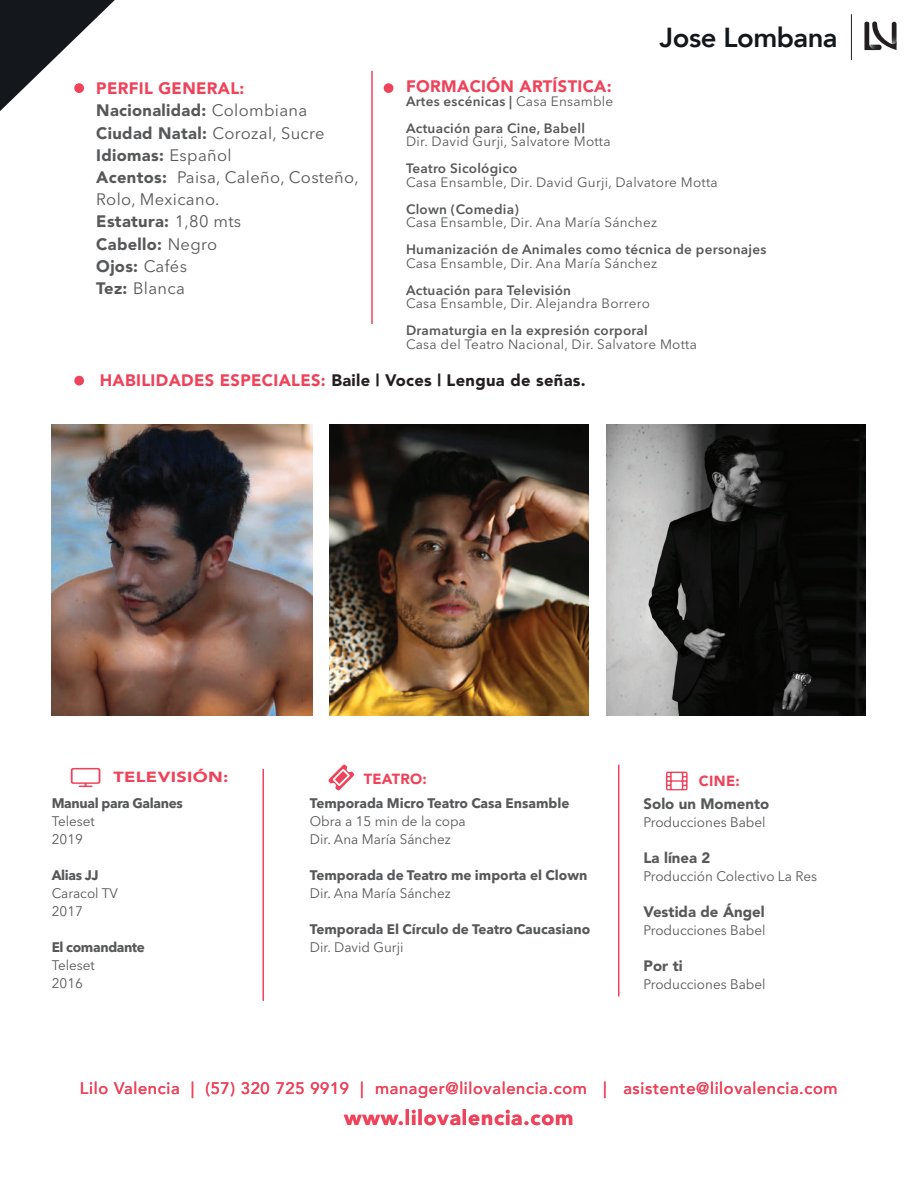
<style>
.page{position:relative;width:918px;height:1188px;background:#fff}
.page>*{position:absolute;margin:0;border:0;box-sizing:border-box;transform-origin:0 0}
.t1{font:800 27.45px "Avenir";letter-spacing:-.02em;color:#14171b}
.t2{font:900 21px "Avenir LT Std";letter-spacing:.04em;color:#ee435a}
.t3{font:500 16.5px "Avenir";letter-spacing:.04em;color:#ee435a}
.t4{font:16.5px/22.2px "Avenir Next LT Pro";letter-spacing:.02em;color:#57585a}
.t5{font:900 16.5px/22.2px "Avenir";letter-spacing:.02em;color:#57585a}
.t6{font:900 16.5px "Avenir";letter-spacing:.02em;color:#231f20}
.t7{font:900 16.5px/22.2px "Avenir";letter-spacing:.02em;color:#ee435a}
.t8{font:900 16.5px "Avenir LT Std";letter-spacing:.02em;color:#ee435a}
.t9{font:900 15px "Avenir";color:#57585a}
.t10{font:900 14.55px "Avenir";letter-spacing:.02em;color:#ee435a}
.t11{font:900 14.55px "Avenir";letter-spacing:.02em;color:#ee435a;scale:1.24 1}
.t12{font:13.8px/18px "Avenir Next LT Pro";color:#57585a}
.t13{font:700 13.8px "Avenir Next LT Pro";color:#57585a}
.t14{font:700 13.8px "Avenir Next LT Pro";letter-spacing:-.025em;color:#57585a}
.t15{font:13.5px "Avenir Next LT Pro";letter-spacing:.02em;color:#57585a}
.t16{font:600 13.5px/27px "Avenir Next LT Pro";letter-spacing:.02em;color:#57585a}
.s1{color:#57585a}
.s2{font-family:"Avenir Next LT Pro";font-weight:400;color:#57585a}
.s3{font-family:"Avenir";font-weight:900}
.s4{font-family:"Avenir Next LT Pro";font-weight:400}
.s5{font-weight:400}
.s6{color:#ee435a}
</style>
<div class="page">
<svg style="left:0;top:0;width:115px;height:111px"></svg>
<hr style="left:371px;top:71px;width:2px;height:253px;background:#ee435a">
<div style="left:74px;top:83px;width:10px;height:10px;background:#ee435a;border-radius:50%"></div>
<div style="left:384px;top:83px;width:9px;height:10px;background:#ee435a;border-radius:50%"></div>
<hr style="left:262px;top:769px;width:2px;height:232px;background:#ee435a">
<svg style="left:71px;top:768px;width:29px;height:19px"></svg>
<hr style="left:618px;top:765px;width:1px;height:232px;background:#ee435a">
<svg style="left:666px;top:772px;width:22px;height:18px"></svg>
<svg style="left:328px;top:764px;width:27px;height:27px"></svg>
<svg style="left:335px;top:771px;width:13px;height:13px"></svg>
<img style="left:52px;top:424px;width:260px;height:291px">
<img style="left:329px;top:424px;width:260px;height:291px">
<img style="left:606px;top:424px;width:259px;height:291px">
<div style="left:74px;top:376px;width:10px;height:10px;background:#ee435a;border-radius:50%"></div>
<svg style="left:864px;top:21px;width:33px;height:29px"></svg>
<hr style="left:851px;top:14px;width:1px;height:46px;background:#231f20">
<p class="t7" style="left:96px;top:77px;width:212px">PERFIL GENERAL:<br><span class="s1">Nacionalidad:</span> <span class="s2">Colombiana</span></p>
<p class="t4" style="left:96px;top:122px;width:230px"><span class="s3">Ciudad Natal:</span> Corozal, Sucre</p>
<p class="t5" style="left:96px;top:144px;width:137px">Idiomas: <span class="s4">Español</span></p>
<p class="t4" style="left:96px;top:166px;width:264px"><span class="s3">Acentos:</span> Paisa, Caleño, Costeño,<br>Rolo, Mexicano.</p>
<p class="t5" style="left:96px;top:210px;width:147px">Estatura: <span class="s4">1,80 mts<br></span>Cabello: <span class="s4">Negro<br></span>Ojos: <span class="s4">Cafés</span></p>
<p class="t4" style="left:96px;top:277px;width:90px"><span class="s3">Tez:</span> Blanca</p>
<h1 class="t1" style="left:660px;top:16px;width:180px">Jose Lombana</h1>
<p class="t8" style="left:406px;top:77px;width:207px">FORMACIÓN ARTÍSTICA:</p>
<p class="t16" style="left:406px;top:87px;width:209px">Artes escénicas | <span class="s5">Casa Ensamble<br></span>Actuación para Cine, Babell</p>
<p class="t15" style="left:406px;top:134px;width:206px">Dir. David Gurji, Salvatore Motta</p>
<p class="t16" style="left:406px;top:155px;width:113px">Teatro Sicológico</p>
<p class="t15" style="left:406px;top:174px;width:313px">Casa Ensamble, Dir. David Gurji, Dalvatore Motta</p>
<p class="t16" style="left:406px;top:195px;width:114px">Clown (Comedia)</p>
<p class="t15" style="left:406px;top:215px;width:253px">Casa Ensamble, Dir. Ana María Sánchez</p>
<p class="t16" style="left:406px;top:236px;width:362px">Humanización de Animales como técnica de personajes</p>
<p class="t15" style="left:406px;top:255px;width:253px">Casa Ensamble, Dir. Ana María Sánchez</p>
<p class="t16" style="left:406px;top:276px;width:167px">Actuación para Televisión</p>
<p class="t15" style="left:406px;top:296px;width:245px">Casa Ensamble, Dir. Alejandra Borrero</p>
<p class="t16" style="left:406px;top:317px;width:243px">Dramaturgia en la expresión corporal</p>
<p class="t15" style="left:406px;top:336px;width:292px">Casa del Teatro Nacional, Dir. Salvatore Motta</p>
<p class="t6" style="left:100px;top:370px;width:487px"><span class="s6">HABILIDADES ESPECIALES:</span> Baile | Voces | Lengua de señas.</p>
<p class="t11" style="left:113px;top:768px;width:94px">TELEVISIÓN:</p>
<p class="t14" style="left:52px;top:795px;width:133px">Manual para Galanes</p>
<p class="t12" style="left:52px;top:812px;width:45px">Teleset<br>2019</p>
<p class="t13" style="left:52px;top:867px;width:49px">Alias JJ</p>
<p class="t12" style="left:52px;top:884px;width:68px">Caracol TV<br>2017</p>
<p class="t14" style="left:52px;top:939px;width:95px">El comandante</p>
<p class="t12" style="left:52px;top:956px;width:45px">Teleset<br>2016</p>
<p class="t10" style="left:364px;top:770px;width:65px">TEATRO:</p>
<p class="t10" style="left:699px;top:772px;width:42px">CINE:</p>
<p class="t13" style="left:310px;top:795px;width:261px">Temporada Micro Teatro Casa Ensamble</p>
<p class="t12" style="left:310px;top:812px;width:157px">Obra a 15 min de la copa<br>Dir. Ana María Sánchez</p>
<p class="t13" style="left:310px;top:867px;width:279px">Temporada de Teatro me importa el Clown</p>
<p class="t12" style="left:310px;top:884px;width:142px">Dir. Ana María Sánchez</p>
<p class="t13" style="left:310px;top:921px;width:282px">Temporada El Círculo de Teatro Caucasiano</p>
<p class="t12" style="left:310px;top:938px;width:95px">Dir. David Gurji</p>
<p class="t9" style="left:644px;top:795px;width:127px">Solo un Momento</p>
<p class="t12" style="left:644px;top:813px;width:124px">Producciones Babel</p>
<p class="t9" style="left:644px;top:849px;width:68px">La línea 2</p>
<p class="t12" style="left:644px;top:867px;width:175px">Producción Colectivo La Res</p>
<p class="t9" style="left:644px;top:903px;width:123px">Vestida de Ángel</p>
<p class="t12" style="left:644px;top:921px;width:124px">Producciones Babel</p>
<p class="t9" style="left:644px;top:957px;width:41px">Por ti</p>
<p class="t12" style="left:644px;top:975px;width:124px">Producciones Babel</p>
<p class="t3" style="left:80px;top:1076px;width:759px">Lilo Valencia | (57) 320 725 9919 | manager@lilovalencia.com | asistente@lilovalencia.com</p>
<h2 class="t2" style="left:344px;top:1105px;width:231px">www.lilovalencia.com</h2>
</div>
